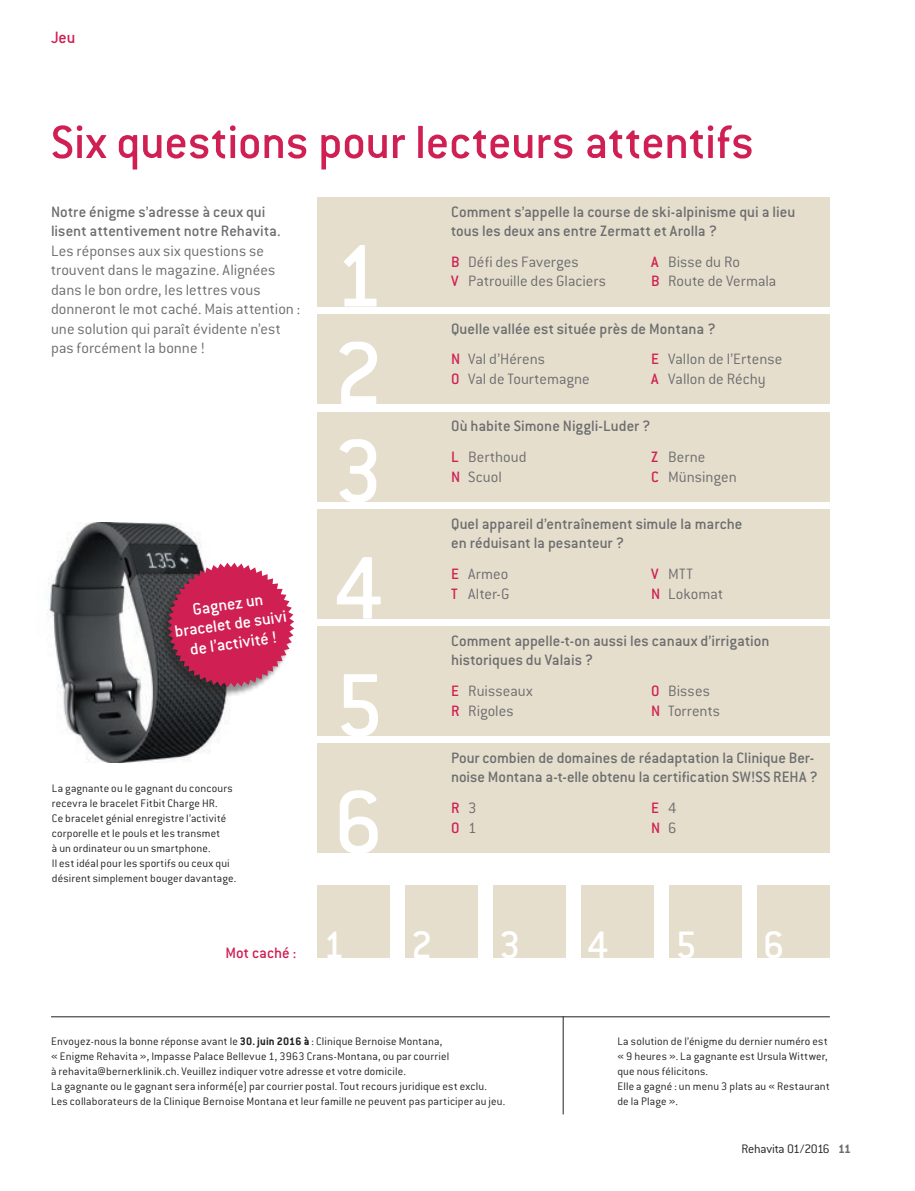
<style>
.page{position:relative;width:915px;height:1191px;background:#fff}
.page>*{position:absolute;margin:0;border:0;box-sizing:border-box;transform-origin:0 0}
.t1{font:500 97.5px/97.5px "Conduit ITC";color:#fff;text-align:justify}
.t2{font:500 51px "Conduit ITC";letter-spacing:-.005em;color:#d01f53}
.t3{font:500 42px "Conduit ITC";color:#fff}
.t4{font:500 18px/19.5px "Conduit ITC";color:#fff;text-align:center}
.t5{font:500 18px "Conduit ITC";color:#d01f53}
.t6{font:500 16.5px/19.5px "Conduit ITC";color:#6c6d70}
.t7{font:300 16.5px/19.5px "Conduit ITC";color:#6c6d70}
.t8{font:500 16.5px "Conduit ITC";letter-spacing:.005em;color:#d01f53}
.t9{font:300 13.5px "Conduit ITC";letter-spacing:-.025em;color:#231f20}
.t10{font:300 12px/15px "Conduit ITC";letter-spacing:.015em;color:#231f20}
.s1{font-weight:500;color:#d01f53}
.s2{color:#d01f53}
.s3{font-weight:300}
.s4{font-weight:300;color:#6c6d70}
.s5{font-weight:700}
.s6{font-weight:700;color:#6c6d70}
</style>
<div class="page">
<div style="left:317px;top:197px;width:512px;height:109px;background:#e6decc"></div>
<div style="left:317px;top:314px;width:512px;height:90px;background:#e6decc"></div>
<div style="left:317px;top:412px;width:512px;height:89px;background:#e6decc"></div>
<div style="left:317px;top:509px;width:512px;height:109px;background:#e6decc"></div>
<div style="left:317px;top:626px;width:512px;height:109px;background:#e6decc"></div>
<div style="left:317px;top:743px;width:512px;height:109px;background:#e6decc"></div>
<div style="left:317px;top:885px;width:73px;height:73px;background:#e6decc"></div>
<div style="left:405px;top:885px;width:73px;height:73px;background:#e6decc"></div>
<div style="left:493px;top:885px;width:73px;height:73px;background:#e6decc"></div>
<div style="left:581px;top:885px;width:72px;height:73px;background:#e6decc"></div>
<div style="left:669px;top:885px;width:72px;height:73px;background:#e6decc"></div>
<div style="left:757px;top:885px;width:72px;height:73px;background:#e6decc"></div>
<img style="left:47px;top:522px;width:188px;height:240px">
<hr style="left:51px;top:1016px;width:778px;height:1px;background:#231f20">
<div style="left:158px;top:565px;width:134px;height:133px;background:#231f20;opacity:.5"></div>
<svg style="left:167px;top:563px;width:127px;height:124px;background:#c13f66"></svg>
<hr style="left:562px;top:1016px;width:1px;height:98px;background:#231f20">
<h3 class="t5" style="left:51px;top:27px;width:26px">Jeu</h3>
<h2 class="t2" style="left:51px;top:113px;width:704px">Six questions pour lecteurs attentifs</h2>
<h3 class="t6" style="left:51px;top:202px;width:231px">Notre énigme s’adresse à ceux qui lisent attentivement notre Rehavita.</h3>
<h3 class="t7" style="left:51px;top:241px;width:251px">Les réponses aux six questions se trouvent dans le magazine. Alignées dans le bon ordre, les lettres vous donneront le mot caché. Mais attention : une solution qui paraît évidente n’est pas forcément la bonne !</h3>
<h3 class="t4" style="left:171px;top:602px;width:114px;rotate:-8deg">Gagnez un bracelet de suivi de l’activité !</h3>
<p class="t10" style="left:52px;top:780px;width:186px">La gagnante ou le gagnant du concours recevra le bracelet Fitbit Charge HR.<br>Ce bracelet génial enregistre l’activité corporelle et le pouls et les transmet<br>à un ordinateur ou un smartphone.<br>Il est idéal pour les sportifs ou ceux qui désirent simplement bouger davantage.</p>
<h3 class="t8" style="left:225px;top:943px;width:73px">Mot caché :</h3>
<h1 class="t1" style="left:334px;top:226px;width:51px">1<br>2<br>3</h1>
<h1 class="t1" style="left:334px;top:529px;width:51px;line-height:117px">4<br>5<br>6</h1>
<h3 class="t6" style="left:451px;top:202px;width:345px">Comment s’appelle la course de ski-alpinisme qui a lieu tous les deux ans entre Zermatt et Arolla ?</h3>
<h3 class="t7" style="left:451px;top:252px;width:129px"><span class="s1">B</span> Défi des Faverges</h3>
<h3 class="t7" style="left:651px;top:252px;width:90px"><span class="s1">A</span> Bisse du Ro</h3>
<h3 class="t7" style="left:451px;top:271px;width:156px"><span class="s1">V</span> Patrouille des Glaciers</h3>
<h3 class="t7" style="left:651px;top:271px;width:127px"><span class="s1">B</span> Route de Vermala</h3>
<h3 class="t6" style="left:451px;top:313px;width:266px;line-height:30.8px">Quelle vallée est située près de Montana ?<br><span class="s2">N</span> <span class="s3">Val d’Hérens</span></h3>
<h3 class="t7" style="left:651px;top:349px;width:133px"><span class="s1">E</span> Vallon de l’Ertense</h3>
<h3 class="t7" style="left:451px;top:369px;width:140px"><span class="s1">0</span> Val de Tourtemagne</h3>
<h3 class="t7" style="left:651px;top:369px;width:116px"><span class="s1">A</span> Vallon de Réchy</h3>
<h3 class="t6" style="left:451px;top:410px;width:201px;line-height:30.8px">Où habite Simone Niggli-Luder ?<br><span class="s2">L</span> <span class="s3">Berthoud</span></h3>
<h3 class="t7" style="left:651px;top:447px;width:56px"><span class="s1">Z</span> Berne</h3>
<h3 class="t7" style="left:451px;top:466px;width:52px"><span class="s1">N</span> Scuol</h3>
<h3 class="t7" style="left:651px;top:466px;width:87px"><span class="s1">C</span> Münsingen</h3>
<h3 class="t6" style="left:451px;top:514px;width:293px">Quel appareil d’entraînement simule la marche en réduisant la pesanteur ?</h3>
<h3 class="t7" style="left:451px;top:564px;width:59px"><span class="s1">E</span> Armeo</h3>
<h3 class="t7" style="left:651px;top:564px;width:43px"><span class="s1">V</span> MTT</h3>
<h3 class="t7" style="left:451px;top:584px;width:60px"><span class="s1">T</span> Alter-G</h3>
<h3 class="t7" style="left:651px;top:584px;width:73px"><span class="s1">N</span> Lokomat</h3>
<h3 class="t6" style="left:451px;top:631px;width:320px">Comment appelle-t-on aussi les canaux d’irrigation historiques du Valais ?</h3>
<h3 class="t7" style="left:451px;top:681px;width:83px"><span class="s1">E</span> Ruisseaux</h3>
<h3 class="t7" style="left:651px;top:681px;width:60px"><span class="s1">O</span> Bisses</h3>
<h3 class="t7" style="left:451px;top:701px;width:64px"><span class="s1">R</span> Rigoles</h3>
<h3 class="t7" style="left:651px;top:701px;width:70px"><span class="s1">N</span> Torrents</h3>
<h3 class="t6" style="left:451px;top:748px;width:368px">Pour combien de domaines de réadaptation la Clinique Ber&shy;noise Montana a-t-elle obtenu la certification SW!SS REHA ?</h3>
<h3 class="t8" style="left:451px;top:798px;width:27px">R <span class="s4">3</span></h3>
<h3 class="t8" style="left:651px;top:798px;width:27px">E <span class="s4">4</span></h3>
<h3 class="t8" style="left:451px;top:818px;width:27px">O <span class="s4">1</span></h3>
<h3 class="t8" style="left:651px;top:818px;width:27px">N <span class="s4">6</span></h3>
<h3 class="t3" style="left:323px;top:921px;width:23px">1</h3>
<h3 class="t3" style="left:411px;top:921px;width:23px">2</h3>
<h3 class="t3" style="left:499px;top:921px;width:23px">3</h3>
<h3 class="t3" style="left:587px;top:921px;width:23px">4</h3>
<h3 class="t3" style="left:675px;top:921px;width:23px">5</h3>
<h3 class="t3" style="left:762px;top:921px;width:23px">6</h3>
<p class="t10" style="left:51px;top:1033px;width:455px">Envoyez-nous la bonne réponse avant le <span class="s5">30. juin 2016 à</span> : Clinique Bernoise Montana,<br>« Enigme Rehavita », Impasse Palace Bellevue 1, 3963 Crans-Montana, ou par courriel<br>à rehavita@bernerklinik.ch. Veuillez indiquer votre adresse et votre domicile.<br>La gagnante ou le gagnant sera informé(e) par courrier postal. Tout recours juridique est exclu.<br>Les collaborateurs de la Clinique Bernoise Montana et leur famille ne peuvent pas participer au jeu.</p>
<p class="t10" style="left:617px;top:1033px;width:214px">La solution de l’énigme du dernier numéro est « 9 heures ». La gagnante est Ursula Wittwer, que nous félicitons.<br>Elle a gagné : un menu 3 plats au « Restaurant de la Plage ».</p>
<p class="t9" style="left:741px;top:1141px;width:111px">Rehavita 01/2016 <span class="s6">11</span></p>
</div>
